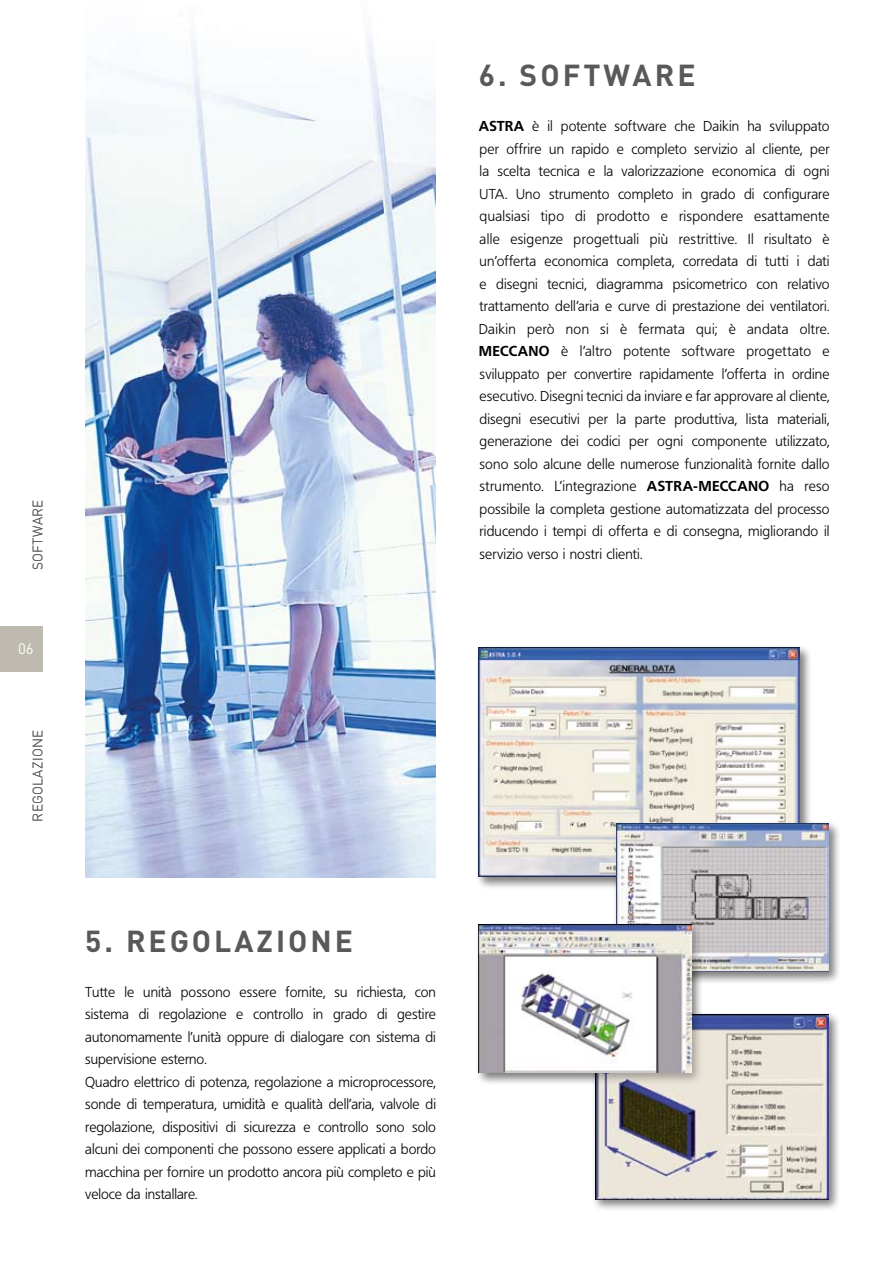
<style>
.page{position:relative;width:893px;height:1263px;background:#fff}
.page>*{position:absolute;margin:0;border:0;box-sizing:border-box;transform-origin:0 0}
.t1{font:700 30px "DIN";letter-spacing:.1em;color:#595959}
.t2{font:15px "DIN";color:#fff}
.t3{font:300 14.25px/22.5px "Frutiger BSK45";color:#000;text-align:justify}
.t4{font:300 13.5px "DIN";letter-spacing:.025em;color:#595959}
.s1{font-family:"Frutiger BSK65";font-weight:700}
</style>
<div class="page">
<div style="left:0;top:626px;width:43px;height:45px;background:#bfbab0"></div>
<img style="left:85px;top:33px;width:351px;height:844px">
<div style="left:475px;top:644px;width:343px;height:252px;background:#000;opacity:.3"></div>
<div style="left:612px;top:820px;width:236px;height:171px;background:#000;opacity:.3"></div>
<div style="left:591px;top:1011px;width:256px;height:207px;background:#000;opacity:.3"></div>
<div style="left:475px;top:921px;width:235px;height:171px;background:#000;opacity:.3"></div>
<p class="t4" style="left:29px;top:570px;width:72px;rotate:-90deg">software</p>
<p class="t2" style="left:18px;top:640px;width:17px">06</p>
<p class="t4" style="left:29px;top:821px;width:93px;rotate:-90deg">regolazione</p>
<h1 class="t1" style="left:479px;top:55px;width:176px">6. SOFTWARE</h1>
<p class="t3" style="left:479px;top:115px;width:352px"><span class="s1">ASTRA</span> è il potente software che Daikin ha sviluppato per offrire un rapido e completo servizio al cliente, per la scelta tecnica e la valorizzazione economica di ogni UTA. Uno strumento completo in grado di configurare qualsiasi tipo di prodotto e rispondere esattamente alle esigenze progettuali più restrittive. Il risultato è un’offerta economica completa, corredata di tutti i dati e disegni tecnici, diagramma psicometrico con relativo trattamento dell’aria e curve di prestazione dei ventilatori.<br>Daikin però non si è fermata qui; è andata oltre.<br><span class="s1">MECCANO</span> è l’altro potente software progettato e sviluppato per convertire rapidamente l’offerta in ordine esecutivo. Disegni tecnici da inviare e far approvare al cliente, disegni esecutivi per la parte produttiva, lista materiali, generazione dei codici per ogni componente utilizzato, sono solo alcune delle numerose funzionalità fornite dallo strumento. L’integrazione <span class="s1">ASTRA-MECCANO</span> ha reso possibile la completa gestione automatizzata del processo riducendo i tempi di offerta e di consegna, migliorando il servizio verso i nostri clienti.</p>
<h1 class="t1" style="left:85px;top:921px;width:269px">5. REGOLAZIONE</h1>
<p class="t3" style="left:85px;top:981px;width:352px;text-align:left">Tutte le unità possono essere fornite, su richiesta, con sistema di regolazione e controllo in grado di gestire autonomamente l’unità oppure di dialogare con sistema di supervisione esterno.<br>Quadro elettrico di potenza, regolazione a microprocessore, sonde di temperatura, umidità e qualità dell’aria, valvole di regolazione, dispositivi di sicurezza e controllo sono solo alcuni dei componenti che possono essere applicati a bordo macchina per fornire un prodotto ancora più completo e più veloce da installare.</p>
</div>
